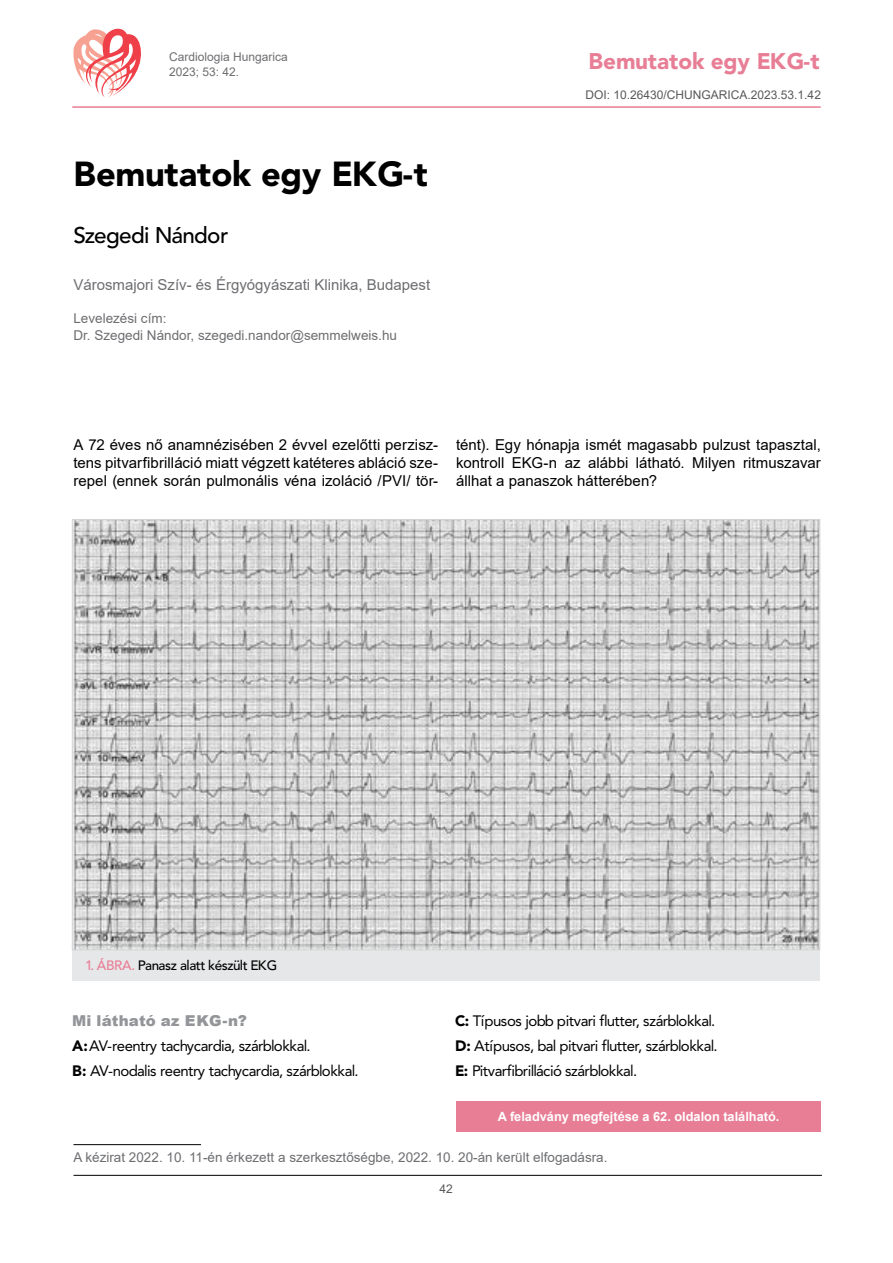
<style>
.page{position:relative;width:893px;height:1263px;background:#fff}
.page>*{position:absolute;margin:0;border:0;box-sizing:border-box;transform-origin:0 0}
.t1{font:34.5px "Avenir Blk PFL";color:#000}
.t2{font:22.5px "Avenir Blk PFL";color:#e87e96}
.t3{font:22.5px "Avenir Md PFL";letter-spacing:.01em;color:#000}
.t4{font:15px/18px "Arial";color:#000;text-align:justify}
.t5{font:15px/25.2px "Avenir PFL";color:#000}
.t6{font:15px "Arial";color:#6d6e71}
.t7{font:900 15px "Arial";letter-spacing:.01em;color:#939598}
.t8{font:13.5px/16.5px "Arial";color:#6d6e71}
.t9{font:13.5px "Avenir Md PFL";color:#000}
.t10{font:700 12.75px "Arial";color:#fff}
.t11{font:12px "Arial";color:#58595b}
.t12{font:12px/15px "Arial";color:#6d6e71}
.s1{color:#e87e96}
.s2{font-family:"Avenir Blk PFL"}
</style>
<div class="page">
<hr style="left:74px;top:1175px;width:748px;height:1px;background:#000">
<svg style="left:73px;top:29px;width:68px;height:69px"></svg>
<hr style="left:73px;top:1144px;width:128px;height:1px;background:#000">
<hr style="left:72px;top:106px;width:749px;height:2px;background:#e87e96">
<div style="left:456px;top:1101px;width:365px;height:30px;background:#e87e96"></div>
<div style="left:72px;top:950px;width:748px;height:30px;background:#e6e7e8"></div>
<img style="left:74px;top:521px;width:744px;height:427px">
<p class="t12" style="left:169px;top:49px;width:120px">Cardiologia Hungarica<br>2023; 53: 42.</p>
<h1 class="t1" style="left:73px;top:153px;width:356px">Bemutatok egy EKG-t</h1>
<h2 class="t3" style="left:73px;top:222px;width:156px">Szegedi Nándor</h2>
<p class="t6" style="left:73px;top:275px;width:358px">Városmajori Szív- és Érgyógyászati Klinika, Budapest</p>
<p class="t8" style="left:73px;top:310px;width:325px">Levelezési cím:<br>Dr. Szegedi Nándor, szegedi.nandor@semmelweis.hu</p>
<h2 class="t2" style="left:588px;top:47px;width:233px">Bemutatok egy EKG-t</h2>
<p class="t11" style="left:585px;top:86px;width:237px">DOI: 10.26430/CHUNGARICA.2023.53.1.42</p>
<p class="t4" style="left:73px;top:436px;width:366px">A 72 éves nő anamnézisében 2 évvel ezelőtti perzisz&shy;tens pitvarfibrilláció miatt végzett katéteres abláció sze&shy;repel (ennek során pulmonális véna izoláció /PVI/ tör-</p>
<p class="t4" style="left:456px;top:436px;width:366px">tént). Egy hónapja ismét magasabb pulzust tapasztal, kontroll EKG-n az alábbi látható. Milyen ritmuszavar állhat a panaszok hátterében?</p>
<p class="t9" style="left:85px;top:958px;width:193px"><span class="s1">1. ÁBRA.</span> Panasz alatt készült EKG</p>
<p class="t7" style="left:72px;top:1010px;width:176px">Mi látható az EKG-n?</p>
<p class="t5" style="left:72px;top:1033px;width:287px"><span class="s2">A:</span>AV-reentry tachycardia, szárblokkal.<br><span class="s2">B:</span> AV-nodalis reentry tachycardia, szárblokkal.</p>
<p class="t5" style="left:455px;top:1008px;width:263px"><span class="s2">C:</span> Típusos jobb pitvari flutter, szárblokkal.<br><span class="s2">D:</span> Atípusos, bal pitvari flutter, szárblokkal.<br><span class="s2">E:</span> Pitvarfibrilláció szárblokkal.</p>
<p class="t10" style="left:498px;top:1107px;width:283px">A feladvány megfejtése a 62. oldalon található.</p>
<p class="t8" style="left:73px;top:1149px;width:536px">A kézirat 2022. 10. 11-én érkezett a szerkesztőségbe, 2022. 10. 20-án került elfogadásra.</p>
<p class="t11" style="left:439px;top:1180px;width:15px">42</p>
</div>
